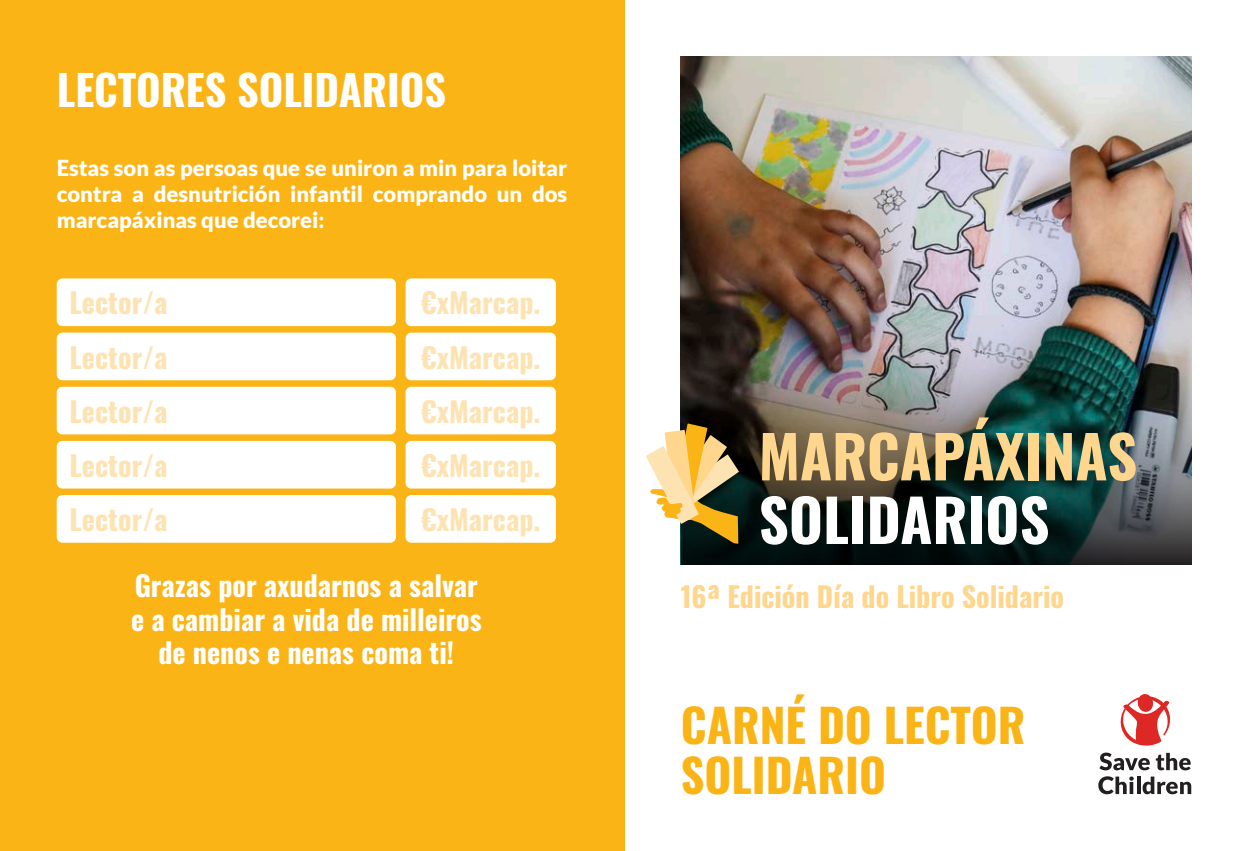
<style>
.page{position:relative;width:1248px;height:851px;background:#fff}
.page>*{position:absolute;margin:0;border:0;box-sizing:border-box;transform-origin:0 0}
.t1{font:58.4px/63.6px "Oswald";color:#fed68e}
.t2{font:46px/50px "Oswald";color:#fbb416}
.t3{font:42px "Oswald";color:#fff}
.t4{font:28px "Oswald";color:#fee3b2}
.t5{font:28px/33.6px "Oswald";color:#fff;text-align:center}
.t6{font:28px "Oswald";color:#fed68e}
.t7{font:900 22px/26px "Lato";color:#fff;text-align:justify}
.s1{color:#fff}
</style>
<div class="page">
<img style="left:680px;top:57px;width:510px;height:507px">
<img style="left:681px;top:356px;width:510px;height:208px">
<svg style="left:646px;top:423px;width:92px;height:120px"></svg>
<svg style="left:1099px;top:752px;width:50px;height:18px"></svg>
<svg style="left:1155px;top:752px;width:35px;height:18px"></svg>
<svg style="left:1098px;top:776px;width:35px;height:18px"></svg>
<svg style="left:1137px;top:776px;width:3px;height:18px"></svg>
<svg style="left:1142px;top:776px;width:49px;height:18px"></svg>
<svg style="left:1120px;top:694px;width:51px;height:52px"></svg>
<div style="left:0;top:0;width:624px;height:850px;background:#fbb416"></div>
<div style="left:57px;top:278px;width:339px;height:48px;background:#fff;border-radius:6px"></div>
<div style="left:405px;top:278px;width:151px;height:48px;background:#fff;border-radius:6px"></div>
<div style="left:57px;top:495px;width:339px;height:47px;background:#fff;border-radius:6px"></div>
<div style="left:405px;top:495px;width:151px;height:47px;background:#fff;border-radius:6px"></div>
<div style="left:57px;top:441px;width:339px;height:47px;background:#fff;border-radius:6px"></div>
<div style="left:405px;top:441px;width:151px;height:47px;background:#fff;border-radius:6px"></div>
<div style="left:57px;top:386px;width:339px;height:48px;background:#fff;border-radius:6px"></div>
<div style="left:405px;top:386px;width:151px;height:48px;background:#fff;border-radius:6px"></div>
<div style="left:57px;top:332px;width:339px;height:48px;background:#fff;border-radius:6px"></div>
<div style="left:405px;top:332px;width:151px;height:48px;background:#fff;border-radius:6px"></div>
<p class="t3" style="left:57px;top:52px;width:391px">LECTORES SOLIDARIOS</p>
<p class="t7" style="left:57px;top:154px;width:512px">Estas son as persoas que se uniron a min para loitar contra a desnutrición infantil comprando un dos marcapáxinas que decorei:</p>
<p class="t4" style="left:70px;top:278px;width:99px">Lector/a</p>
<p class="t4" style="left:421px;top:278px;width:121px">€xMarcap.</p>
<p class="t4" style="left:70px;top:332px;width:99px">Lector/a</p>
<p class="t4" style="left:421px;top:332px;width:121px">€xMarcap.</p>
<p class="t4" style="left:70px;top:386px;width:99px">Lector/a</p>
<p class="t4" style="left:421px;top:386px;width:121px">€xMarcap.</p>
<p class="t4" style="left:70px;top:440px;width:99px">Lector/a</p>
<p class="t4" style="left:421px;top:440px;width:121px">€xMarcap.</p>
<p class="t4" style="left:70px;top:494px;width:99px">Lector/a</p>
<p class="t4" style="left:421px;top:494px;width:121px">€xMarcap.</p>
<p class="t5" style="left:131px;top:566px;width:352px">Grazas por axudarnos a salvar e a cambiar a vida de milleiros de nenos e nenas coma ti!</p>
<p class="t1" style="left:758px;top:419px;width:380px">MARCAPÁXINAS<br><span class="s1">SOLIDARIOS</span></p>
<p class="t6" style="left:680px;top:571px;width:385px">16ª Edición Día do Libro Solidario</p>
<p class="t2" style="left:681px;top:695px;width:346px">CARNÉ DO LECTOR<br>SOLIDARIO</p>
</div>
